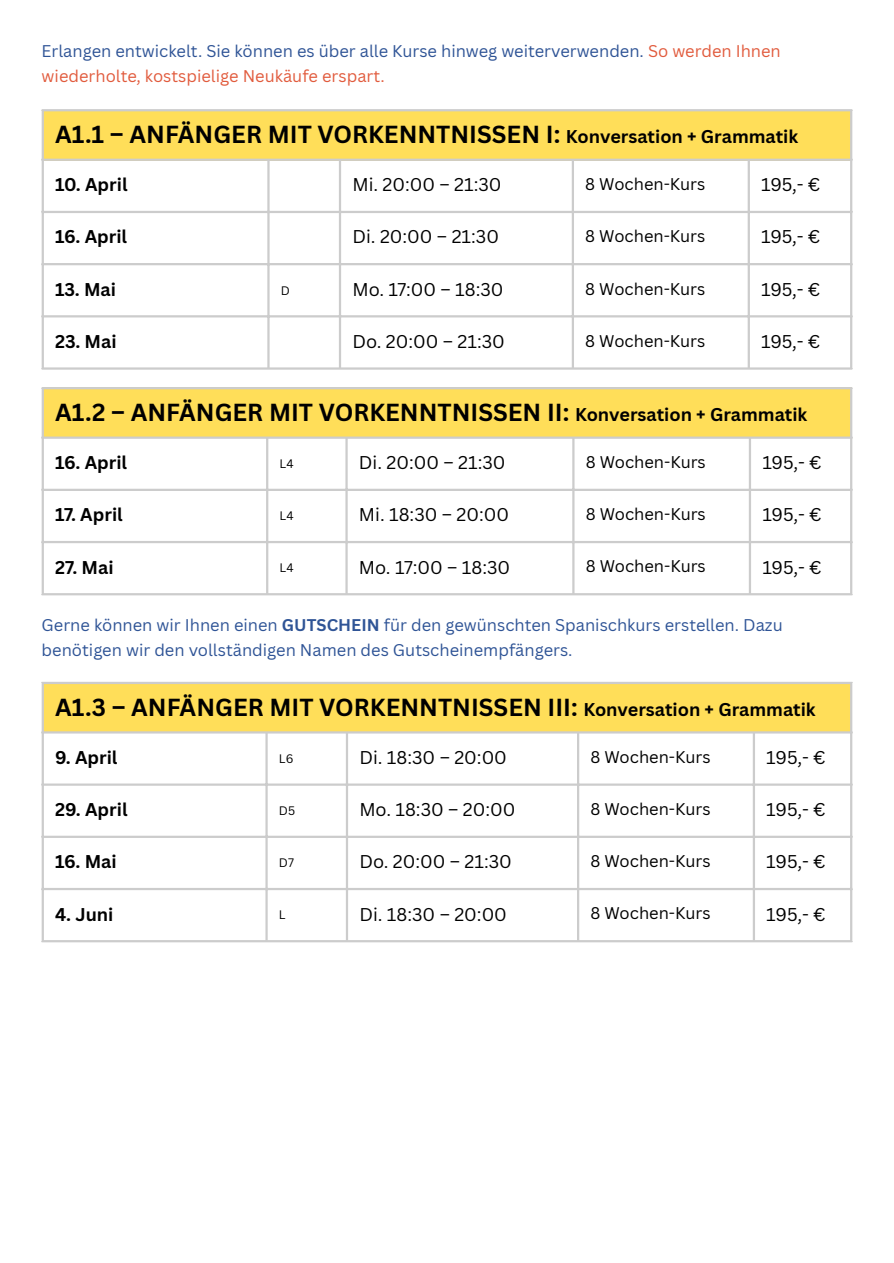
<style>
.page{position:relative;width:894px;height:1263px;background:#fff}
.page>*{position:absolute;margin:0;border:0;box-sizing:border-box;transform-origin:0 0}
.t1{font:700 24px "Canva Sans";color:#000}
.t2{font:18px "Canva Sans";color:#000}
.t3{font:700 18px "Canva Sans";color:#000}
.t4{font:16.5px/24.8px "Canva Sans";color:#2f5496}
.t5{font:16.5px "Canva Sans";color:#000}
.t6{font:12px "Canva Sans";color:#000}
.s1{color:#e15b3d}
.s2{font-size:18px}
.s3{font-weight:700}
</style>
<div class="page">
<div style="left:42px;top:110px;width:809px;height:50px;background:#ffde59"></div>
<hr style="left:42px;top:111px;width:2px;height:256px;background:#ccc">
<hr style="left:267px;top:161px;width:2px;height:206px;background:#ccc">
<hr style="left:339px;top:161px;width:2px;height:206px;background:#ccc">
<hr style="left:571px;top:161px;width:3px;height:206px;background:#ccc">
<hr style="left:747px;top:161px;width:2px;height:206px;background:#ccc">
<hr style="left:849px;top:111px;width:3px;height:256px;background:#ccc">
<hr style="left:42px;top:109px;width:810px;height:2px;background:#ccc">
<hr style="left:42px;top:159px;width:810px;height:2px;background:#ccc">
<hr style="left:42px;top:211px;width:810px;height:2px;background:#ccc">
<hr style="left:42px;top:263px;width:810px;height:2px;background:#ccc">
<hr style="left:42px;top:315px;width:810px;height:2px;background:#ccc">
<hr style="left:42px;top:367px;width:810px;height:3px;background:#ccc">
<div style="left:42px;top:388px;width:809px;height:50px;background:#ffde59"></div>
<hr style="left:42px;top:389px;width:2px;height:204px;background:#ccc">
<hr style="left:266px;top:439px;width:2px;height:154px;background:#ccc">
<hr style="left:345px;top:439px;width:2px;height:154px;background:#ccc">
<hr style="left:572px;top:439px;width:2px;height:154px;background:#ccc">
<hr style="left:748px;top:439px;width:2px;height:154px;background:#ccc">
<hr style="left:849px;top:389px;width:3px;height:204px;background:#ccc">
<hr style="left:42px;top:387px;width:810px;height:2px;background:#ccc">
<hr style="left:42px;top:437px;width:810px;height:2px;background:#ccc">
<hr style="left:42px;top:489px;width:810px;height:2px;background:#ccc">
<hr style="left:42px;top:541px;width:810px;height:2px;background:#ccc">
<hr style="left:42px;top:593px;width:810px;height:2px;background:#ccc">
<div style="left:42px;top:683px;width:809px;height:50px;background:#ffde59"></div>
<hr style="left:42px;top:684px;width:2px;height:256px;background:#ccc">
<hr style="left:265px;top:734px;width:2px;height:206px;background:#ccc">
<hr style="left:346px;top:734px;width:2px;height:206px;background:#ccc">
<hr style="left:577px;top:734px;width:2px;height:206px;background:#ccc">
<hr style="left:752px;top:734px;width:2px;height:206px;background:#ccc">
<hr style="left:849px;top:684px;width:3px;height:256px;background:#ccc">
<hr style="left:42px;top:682px;width:810px;height:2px;background:#ccc">
<hr style="left:42px;top:731px;width:810px;height:3px;background:#ccc">
<hr style="left:42px;top:783px;width:810px;height:3px;background:#ccc">
<hr style="left:42px;top:836px;width:810px;height:2px;background:#ccc">
<hr style="left:42px;top:888px;width:810px;height:2px;background:#ccc">
<hr style="left:42px;top:940px;width:810px;height:2px;background:#ccc">
<p class="t4" style="left:42px;top:39px;width:740px">Erlangen entwickelt. Sie können es über alle Kurse hinweg weiterverwenden. <span class="s1">So werden Ihnen wiederholte, kostspielige Neukäufe erspart.</span></p>
<h1 class="t1" style="left:55px;top:117px;width:744px">A1.1 – ANFÄNGER MIT VORKENNTNISSEN I: <span class="s2">Konversation + Grammatik</span></h1>
<p class="t3" style="left:55px;top:172px;width:74px">10. April</p>
<p class="t2" style="left:352px;top:172px;width:151px">Mi. 20:00 – 21:30</p>
<p class="t5" style="left:585px;top:173px;width:121px">8 Wochen-Kurs</p>
<p class="t2" style="left:761px;top:172px;width:61px">195,- €</p>
<p class="t3" style="left:55px;top:224px;width:73px">16. April</p>
<p class="t2" style="left:352px;top:224px;width:148px">Di. 20:00 – 21:30</p>
<p class="t5" style="left:585px;top:225px;width:121px">8 Wochen-Kurs</p>
<p class="t2" style="left:761px;top:224px;width:61px">195,- €</p>
<p class="t3" style="left:55px;top:276px;width:62px">13. Mai</p>
<p class="t6" style="left:281px;top:282px;width:11px">D</p>
<p class="t2" style="left:352px;top:276px;width:153px">Mo. 17:00 – 18:30</p>
<p class="t5" style="left:585px;top:277px;width:121px">8 Wochen-Kurs</p>
<p class="t2" style="left:761px;top:276px;width:61px">195,- €</p>
<p class="t3" style="left:55px;top:329px;width:63px">23. Mai</p>
<p class="t2" style="left:352px;top:329px;width:154px">Do. 20:00 – 21:30</p>
<p class="t5" style="left:585px;top:329px;width:121px">8 Wochen-Kurs</p>
<p class="t2" style="left:761px;top:329px;width:61px">195,- €</p>
<h1 class="t1" style="left:55px;top:395px;width:753px">A1.2 – ANFÄNGER MIT VORKENNTNISSEN II: <span class="s2">Konversation + Grammatik</span></h1>
<p class="t3" style="left:55px;top:450px;width:73px">16. April</p>
<p class="t6" style="left:279px;top:455px;width:16px">L4</p>
<p class="t2" style="left:359px;top:450px;width:148px">Di. 20:00 – 21:30</p>
<p class="t5" style="left:585px;top:450px;width:121px">8 Wochen-Kurs</p>
<p class="t2" style="left:762px;top:450px;width:61px">195,- €</p>
<p class="t3" style="left:55px;top:502px;width:69px">17. April</p>
<p class="t6" style="left:279px;top:507px;width:16px">L4</p>
<p class="t2" style="left:359px;top:502px;width:152px">Mi. 18:30 – 20:00</p>
<p class="t5" style="left:585px;top:503px;width:121px">8 Wochen-Kurs</p>
<p class="t2" style="left:762px;top:502px;width:61px">195,- €</p>
<p class="t3" style="left:55px;top:554px;width:60px">27. Mai</p>
<p class="t6" style="left:279px;top:560px;width:16px">L4</p>
<p class="t2" style="left:359px;top:554px;width:153px">Mo. 17:00 – 18:30</p>
<p class="t5" style="left:585px;top:555px;width:121px">8 Wochen-Kurs</p>
<p class="t2" style="left:762px;top:554px;width:61px">195,- €</p>
<p class="t4" style="left:42px;top:612px;width:742px">Gerne können wir Ihnen einen <span class="s3">GUTSCHEIN</span> für den gewünschten Spanischkurs erstellen. Dazu benötigen wir den vollständigen Namen des Gutscheinempfängers.</p>
<h1 class="t1" style="left:55px;top:690px;width:761px">A1.3 – ANFÄNGER MIT VORKENNTNISSEN III: <span class="s2">Konversation + Grammatik</span></h1>
<p class="t3" style="left:55px;top:745px;width:64px">9. April</p>
<p class="t6" style="left:279px;top:750px;width:16px">L6</p>
<p class="t2" style="left:359px;top:745px;width:149px">Di. 18:30 – 20:00</p>
<p class="t5" style="left:590px;top:745px;width:121px">8 Wochen-Kurs</p>
<p class="t2" style="left:766px;top:745px;width:61px">195,- €</p>
<p class="t3" style="left:55px;top:797px;width:74px">29. April</p>
<p class="t6" style="left:279px;top:802px;width:18px">D5</p>
<p class="t2" style="left:359px;top:797px;width:157px">Mo. 18:30 – 20:00</p>
<p class="t5" style="left:590px;top:797px;width:121px">8 Wochen-Kurs</p>
<p class="t2" style="left:766px;top:797px;width:61px">195,- €</p>
<p class="t3" style="left:55px;top:849px;width:63px">16. Mai</p>
<p class="t6" style="left:279px;top:854px;width:17px">D7</p>
<p class="t2" style="left:359px;top:849px;width:154px">Do. 20:00 – 21:30</p>
<p class="t5" style="left:590px;top:850px;width:121px">8 Wochen-Kurs</p>
<p class="t2" style="left:766px;top:849px;width:61px">195,- €</p>
<p class="t3" style="left:55px;top:901px;width:60px">4. Juni</p>
<p class="t6" style="left:279px;top:907px;width:8px">L</p>
<p class="t2" style="left:359px;top:901px;width:149px">Di. 18:30 – 20:00</p>
<p class="t5" style="left:590px;top:902px;width:121px">8 Wochen-Kurs</p>
<p class="t2" style="left:766px;top:901px;width:61px">195,- €</p>
</div>
